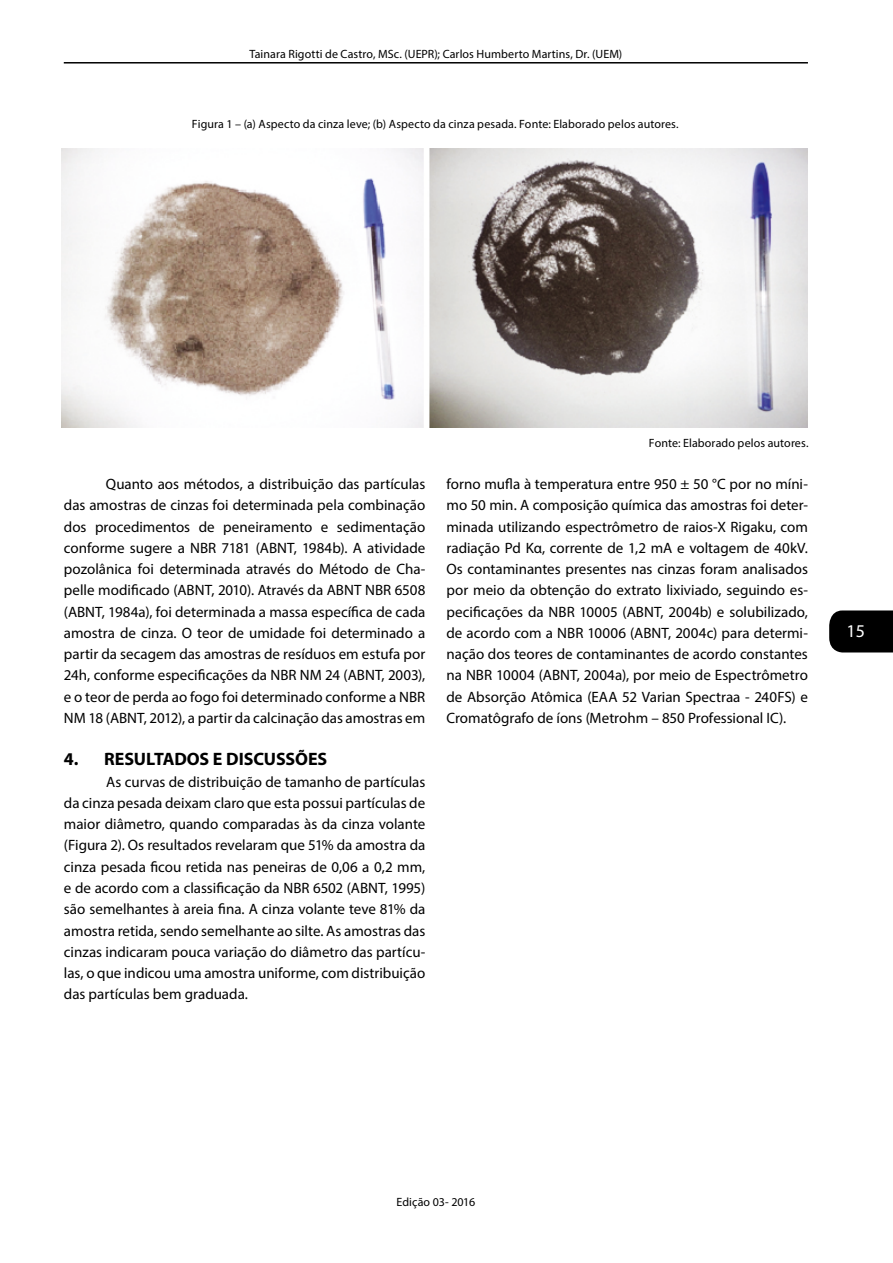
<style>
.page{position:relative;width:893px;height:1263px;background:#fff}
.page>*{position:absolute;margin:0;border:0;box-sizing:border-box;transform-origin:0 0}
.t1{font:700 18px "Myriad Pro";color:#000}
.t2{font:18px "Myriad Pro";color:#fff}
.t3{font:15px/21.3px "Myriad Pro";color:#000;text-align:justify}
.t4{font:12px "Myriad Pro";letter-spacing:.005em;color:#000}
</style>
<div class="page">
<div style="left:829px;top:610px;width:64px;height:42px;background:#000"></div>
<hr style="left:64px;top:62px;width:744px;height:2px;background:#000">
<img style="left:62px;top:149px;width:746px;height:279px">
<p class="t4" style="left:249px;top:46px;width:374px">Tainara Rigotti de Castro, MSc. (UEPR); Carlos Humberto Martins, Dr. (UEM)</p>
<p class="t4" style="left:192px;top:116px;width:488px">Figura 1 – (a) Aspecto da cinza leve; (b) Aspecto da cinza pesada. Fonte: Elaborado pelos autores.</p>
<p class="t3" style="left:64px;top:473px;width:363px;text-indent:42px">Quanto aos métodos, a distribuição das partículas das amostras de cinzas foi determinada pela combinação dos procedimentos de peneiramento e sedimentação conforme sugere a NBR 7181 (ABNT, 1984b). A atividade pozolânica foi determinada através do Método de Cha&shy;pelle modificado (ABNT, 2010). Através da ABNT NBR 6508 (ABNT, 1984a), foi determinada a massa específica de cada amostra de cinza. O teor de umidade foi determinado a partir da secagem das amostras de resíduos em estufa por 24h, conforme especificações da NBR NM 24 (ABNT, 2003), e o teor de perda ao fogo foi determinado conforme a NBR NM 18 (ABNT, 2012), a partir da calcinação das amostras em</p>
<p class="t1" style="left:64px;top:748px;width:52px">4. RESULTADOS</p>
<p class="t1" style="left:213px;top:748px;width:105px">EDISCUSSÕES</p>
<p class="t3" style="left:64px;top:771px;width:363px;text-indent:42px">As curvas de distribuição de tamanho de partículas da cinza pesada deixam claro que esta possui partículas de maior diâmetro, quando comparadas às da cinza volante (Figura 2). Os resultados revelaram que 51% da amostra da cinza pesada ficou retida nas peneiras de 0,06 a 0,2 mm, e de acordo com a classificação da NBR 6502 (ABNT, 1995) são semelhantes à areia fina. A cinza volante teve 81% da amostra retida, sendo semelhante ao silte. As amostras das cinzas indicaram pouca variação do diâmetro das partícu&shy;las, o que indicou uma amostra uniforme, com distribuição das partículas bem graduada.</p>
<p class="t4" style="left:649px;top:435px;width:161px">Fonte: Elaborado pelos autores.</p>
<p class="t3" style="left:446px;top:473px;width:363px">forno mufla à temperatura entre 950 ± 50 °C por no míni&shy;mo 50 min. A composição química das amostras foi deter&shy;minada utilizando espectrômetro de raios-X Rigaku, com radiação Pd Kα, corrente de 1,2 mA e voltagem de 40kV.<br>Os contaminantes presentes nas cinzas foram analisados por meio da obtenção do extrato lixiviado, seguindo es&shy;pecificações da NBR 10005 (ABNT, 2004b) e solubilizado, de acordo com a NBR 10006 (ABNT, 2004c) para determi&shy;nação dos teores de contaminantes de acordo constantes na NBR 10004 (ABNT, 2004a), por meio de Espectrômetro de Absorção Atômica (EAA 52 Varian Spectraa - 240FS) e Cromatôgrafo de íons (Metrohm – 850 Professional IC).</p>
<p class="t2" style="left:847px;top:620px;width:20px">15</p>
<p class="t4" style="left:397px;top:1194px;width:80px">Edição 03- 2016</p>
</div>
